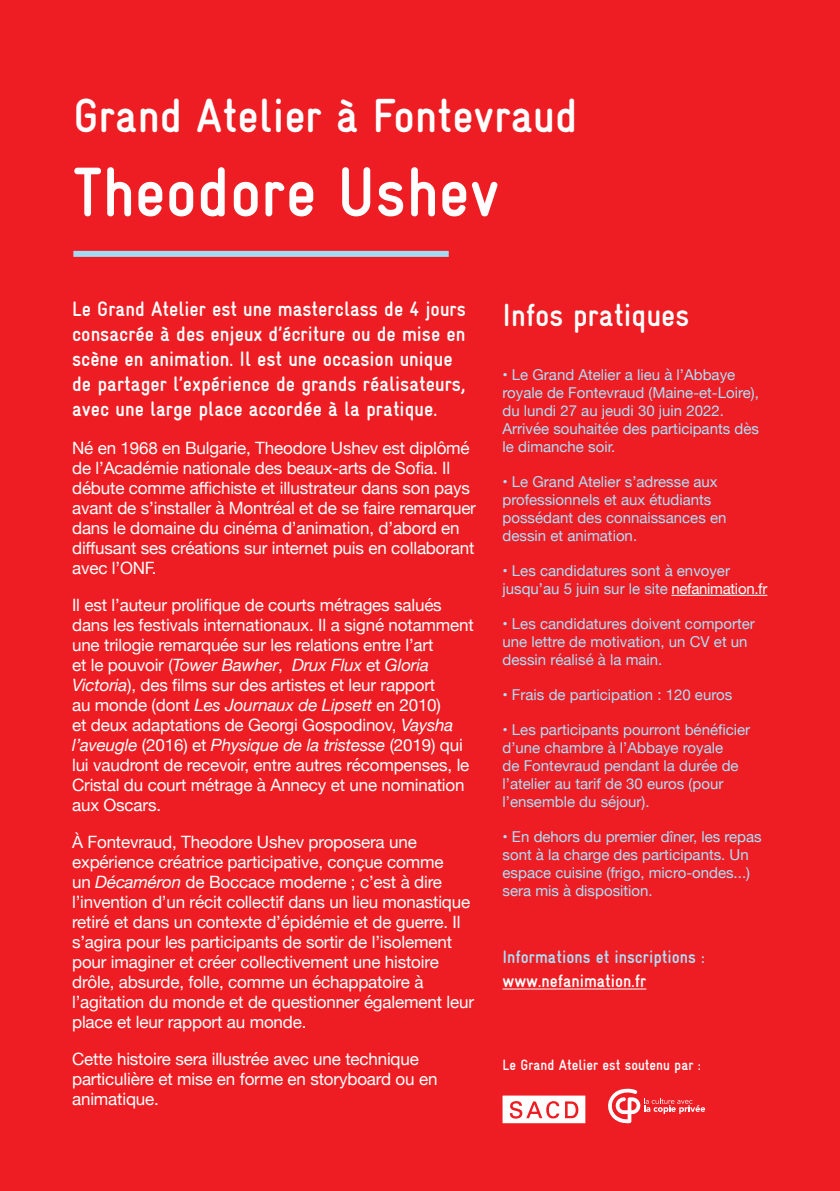
<style>
.page{position:relative;width:840px;height:1191px;background:#fff}
.page>*{position:absolute;margin:0;border:0;box-sizing:border-box;transform-origin:0 0}
.t1{font:700 70px "Gravur Condensed Pro";color:#fff}
.t2{font:700 48px "Gravur Condensed Pro";color:#fff}
.t3{font:700 32px "Gravur Condensed Pro";color:#fff}
.t4{font:700 21px/25.2px "Gravur Condensed Pro";color:#fff}
.t5{font:700 18px "Gravur Condensed Pro";color:#aae0f9}
.t6{font:700 18px "Gravur Condensed Pro";color:#fff}
.t7{font:17px/20px "Helvetica Neue";letter-spacing:-.01em;color:#fff}
.t8{font:15px/18px "Helvetica Neue";color:#aae0f9}
.t9{font:700 15px "Gravur Condensed Pro";color:#fff}
.s1{font-style:italic}
.s2{color:#fefefe}
</style>
<div class="page">
<div style="left:0;top:0;width:839px;height:1191px;background:#ee1d23"></div>
<hr style="left:671px;top:595px;width:96px;height:1px;background:#fefefe">
<hr style="left:502px;top:988px;width:144px;height:1px;background:#fff">
<div style="left:73px;top:251px;width:375px;height:6px;background:#a5daf2"></div>
<svg style="left:502px;top:1095px;width:83px;height:28px;background:#fbd1d2"></svg>
<svg style="left:608px;top:1088px;width:96px;height:35px"></svg>
<p class="t2" style="left:73px;top:89px;width:505px">Grand Atelier à Fontevraud</p>
<p class="t1" style="left:73px;top:153px;width:427px">Theodore Ushev</p>
<p class="t4" style="left:72px;top:296px;width:395px">Le Grand Atelier est une masterclass de 4 jours consacrée à des enjeux d’écriture ou de mise en scène en animation. Il est une occasion unique de partager l’expérience de grands réalisateurs, avec une large place accordée à la pratique.</p>
<p class="t7" style="left:72px;top:438px;width:405px">Né en 1968 en Bulgarie, Theodore Ushev est diplômé de l’Académie nationale des beaux-arts de Sofia. Il débute comme affichiste et illustrateur dans son pays avant de s’installer à Montréal et de se faire remarquer dans le domaine du cinéma d’animation, d’abord en diffusant ses créations sur internet puis en collaborant avec l’ONF.</p>
<p class="t7" style="left:72px;top:595px;width:403px">Il est l’auteur prolifique de courts métrages salués dans les festivals internationaux. Il a signé notamment une trilogie remarquée sur les relations entre l’art<br>et le pouvoir (<span class="s1">Tower Bawher</span>, <span class="s1">Drux Flux</span> et <span class="s1">Gloria Victoria</span>), des films sur des artistes et leur rapport<br>au monde (dont <span class="s1">Les Journaux de Lipsett</span> en 2010)<br>et deux adaptations de Georgi Gospodinov, <span class="s1">Vaysha l’aveugle</span> (2016) et <span class="s1">Physique de la tristesse</span> (2019) qui lui vaudront de recevoir, entre autres récompenses, le Cristal du court métrage à Annecy et une nomination aux Oscars.</p>
<p class="t7" style="left:72px;top:832px;width:403px">À Fontevraud, Theodore Ushev proposera une expérience créatrice participative, conçue comme<br>un <span class="s1">Décaméron</span> de Boccace moderne ; c’est à dire l’invention d’un récit collectif dans un lieu monastique retiré et dans un contexte d’épidémie et de guerre. Il s’agira pour les participants de sortir de l’isolement pour imaginer et créer collectivement une histoire drôle, absurde, folle, comme un échappatoire à l’agitation du monde et de questionner également leur place et leur rapport au monde.</p>
<p class="t7" style="left:72px;top:1049px;width:366px">Cette histoire sera illustrée avec une technique particulière et mise en forme en storyboard ou en animatique.</p>
<p class="t9" style="left:502px;top:1056px;width:200px">Le Grand Atelier est soutenu par :</p>
<p class="t3" style="left:502px;top:297px;width:188px">Infos pratiques</p>
<p class="t8" style="left:502px;top:366px;width:258px">• Le Grand Atelier a lieu à l’Abbaye royale de Fontevraud (Maine-et-Loire), du lundi 27 au jeudi 30 juin 2022.<br>Arrivée souhaitée des participants dès le dimanche soir.</p>
<p class="t8" style="left:502px;top:473px;width:225px">• Le Grand Atelier s’adresse aux professionnels et aux étudiants possédant des connaissances en dessin et animation.</p>
<p class="t8" style="left:502px;top:562px;width:266px">• Les candidatures sont à envoyer jusqu’au 5 juin sur le site <span class="s2">nefanimation.fr</span></p>
<p class="t8" style="left:502px;top:615px;width:253px">• Les candidatures doivent comporter une lettre de motivation, un CV et un dessin réalisé à la main.</p>
<p class="t8" style="left:502px;top:686px;width:231px">• Frais de participation : 120 euros</p>
<p class="t8" style="left:502px;top:721px;width:249px">• Les participants pourront bénéficier d’une chambre à l’Abbaye royale<br>de Fontevraud pendant la durée de l’atelier au tarif de 30 euros (pour l’ensemble du séjour).</p>
<p class="t8" style="left:502px;top:828px;width:260px">• En dehors du premier dîner, les repas sont à la charge des participants. Un espace cuisine (frigo, micro-ondes...) sera mis à disposition.</p>
<p class="t5" style="left:502px;top:947px;width:204px">Informations et inscriptions :</p>
<p class="t6" style="left:502px;top:971px;width:145px">www.nefanimation.fr</p>
</div>
